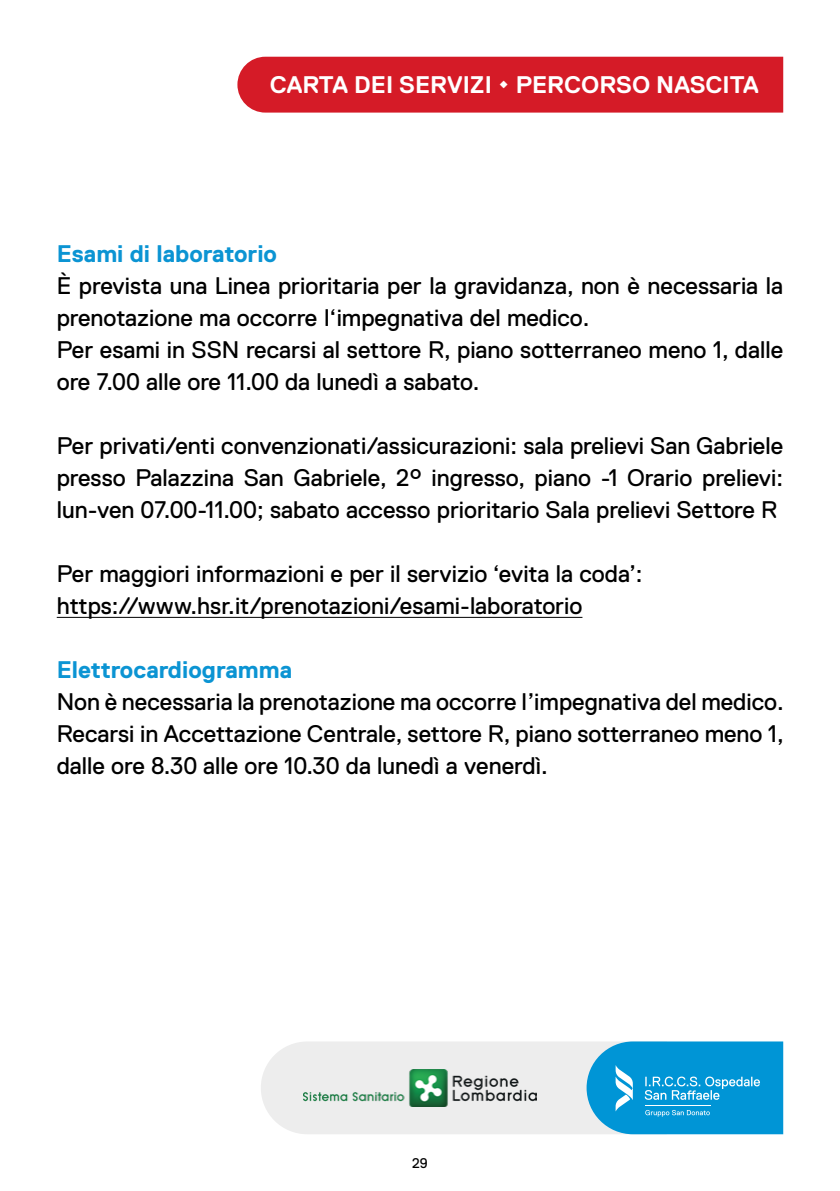
<style>
.page{position:relative;width:840px;height:1191px;background:#fff}
.page>*{position:absolute;margin:0;border:0;box-sizing:border-box;transform-origin:0 0}
.t1{font:24px/32px "Replica";color:#000}
.t2{font:700 24px "Replica";color:#0b94d3}
.t3{font:700 24px "Replica";color:#fff}
.t4{font:14px "Replica";color:#000}
</style>
<div class="page">
<div style="left:237px;top:57px;width:545px;height:56px;background:#d51b27"></div>
<svg style="left:261px;top:1041px;width:521px;height:93px;background:#90cbe4"></svg>
<img style="left:303px;top:1069px;width:233px;height:37px">
<hr style="left:57px;top:617px;width:525px;height:1px;background:#000">
<p class="t3" style="left:270px;top:71px;width:490px">CARTA DEI SERVIZI • PERCORSO NASCITA</p>
<p class="t2" style="left:57px;top:240px;width:222px">Esami di laboratorio</p>
<p class="t1" style="left:57px;top:269px;width:727px">È prevista una Linea prioritaria per la gravidanza, non è necessaria la prenotazione ma occorre I‘impegnativa del medico.<br>Per esami in SSN recarsi al settore R, piano sotterraneo meno 1, dalle ore 7.00 alle ore 11.00 da lunedì a sabato.</p>
<p class="t1" style="left:57px;top:429px;width:727px;text-align:justify">Per privati/enti convenzionati/assicurazioni: sala prelievi San Gabriele presso Palazzina San Gabriele, 2° ingresso, piano -1 Orario prelievi: lun-ven 07.00-11.00; sabato accesso prioritario Sala prelievi Settore R</p>
<p class="t1" style="left:57px;top:557px;width:587px">Per maggiori informazioni e per il servizio ‘evita la coda’: https://www.hsr.it/prenotazioni/esami-laboratorio</p>
<p class="t2" style="left:57px;top:656px;width:237px">Elettrocardiogramma</p>
<p class="t1" style="left:57px;top:685px;width:728px;text-align:justify">Non è necessaria la prenotazione ma occorre I’impegnativa del medico.<br>Recarsi in Accettazione Centrale, settore R, piano sotterraneo meno 1, dalle ore 8.30 alle ore 10.30 da lunedì a venerdì.</p>
<p class="t4" style="left:412px;top:1155px;width:17px">29</p>
</div>
